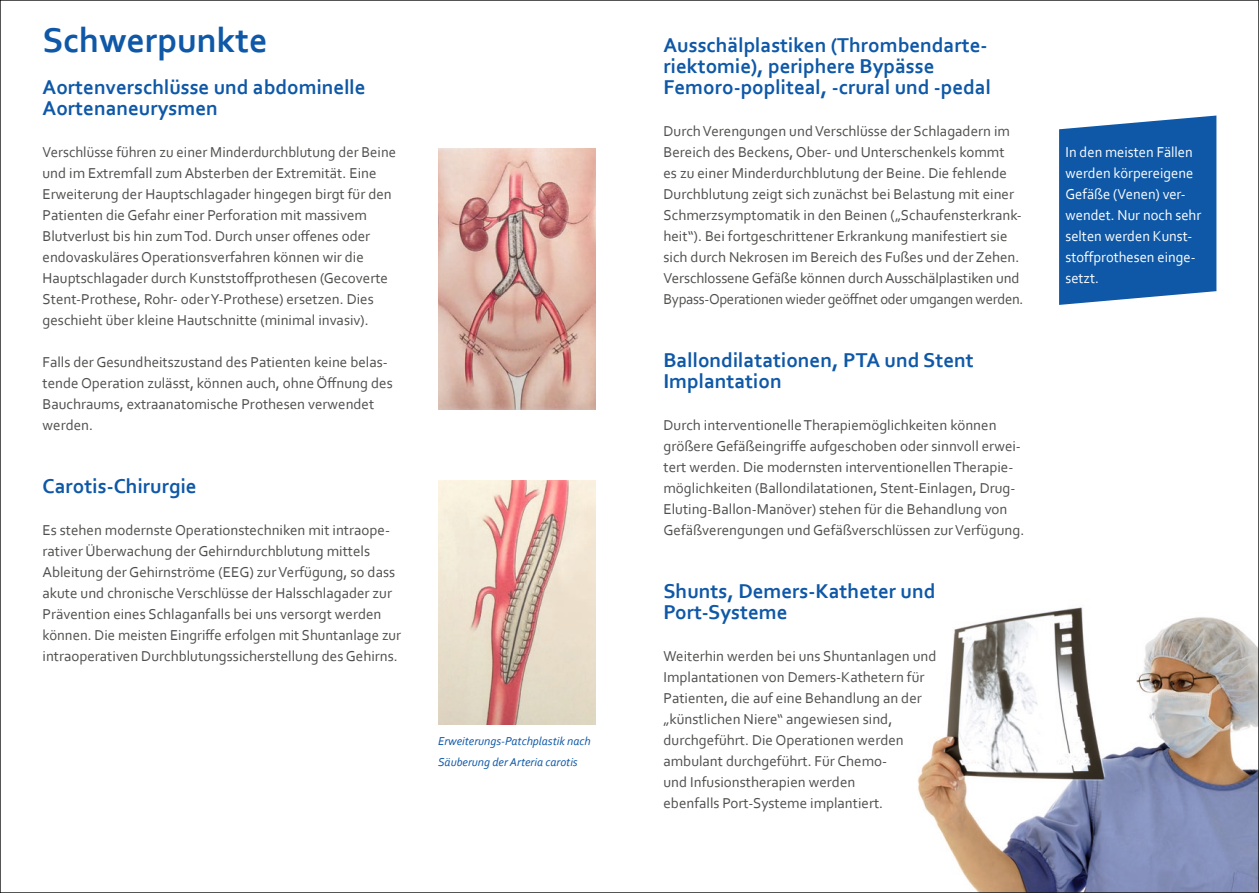
<style>
.page{position:relative;width:1259px;height:893px;background:#fff}
.page>*{position:absolute;margin:0;border:0;box-sizing:border-box;transform-origin:0 0}
.t1{font:700 36px "Corbel";color:#0e58a7}
.t2{font:700 21px/21px "Corbel";color:#0e58a7}
.t3{font:15px/21px "Corbel";color:#4e4e4d}
.t4{font:15px/21px "Corbel";color:#fff}
.t5{font:italic 12px/21px "Corbel";color:#0e58a7}
</style>
<div class="page">
<img style="left:917px;top:607px;width:340px;height:284px">
<img style="left:438px;top:148px;width:157px;height:261px">
<img style="left:438px;top:481px;width:157px;height:243px">
<svg style="left:1059px;top:116px;width:157px;height:189px;background:#1f63ad"></svg>
<h1 class="t1" style="left:43px;top:18px;width:226px">Schwerpunkte</h1>
<h2 class="t2" style="left:43px;top:76px;width:325px">Aortenverschlüsse und abdominelle<br>Aortenaneurysmen</h2>
<p class="t3" style="left:43px;top:142px;width:355px">Verschlüsse führen zu einer Minderdurchblutung der Beine und im Extremfall zum Absterben der Extremität. Eine Erweiterung der Hauptschlagader hingegen birgt für den Patienten die Gefahr einer Perforation mit massivem Blutverlust bis hin zum Tod. Durch unser offenes oder endovaskuläres Operationsverfahren können wir die Hauptschlagader durch Kunststoffprothesen (Gecoverte Stent-Prothese, Rohr- oder Y-Prothese) ersetzen. Dies geschieht über kleine Hautschnitte (minimal invasiv).</p>
<p class="t3" style="left:43px;top:352px;width:352px">Falls der Gesundheitszustand des Patienten keine belas&shy;tende Operation zulässt, können auch, ohne Öffnung des Bauchraums, extraanatomische Prothesen verwendet werden.</p>
<h2 class="t2" style="left:43px;top:475px;width:156px">Carotis-Chirurgie</h2>
<p class="t3" style="left:43px;top:520px;width:360px">Es stehen modernste Operationstechniken mit intraope&shy;rativer Überwachung der Gehirndurchblutung mittels Ableitung der Gehirnströme (EEG) zur Verfügung, so dass akute und chronische Verschlüsse der Halsschlagader zur Prävention eines Schlaganfalls bei uns versorgt werden können. Die meisten Eingriffe erfolgen mit Shuntanlage zur intraoperativen Durchblutungssicherstellung des Gehirns.</p>
<p class="t5" style="left:438px;top:731px;width:154px">Erweiterungs-Patchplastik nach<br>Säuberung der Arteria carotis</p>
<h2 class="t2" style="left:663px;top:34px;width:329px">Ausschälplastiken (Thrombendarte&shy;riektomie), periphere Bypässe<br>Femoro-popliteal, -crural und -pedal</h2>
<p class="t3" style="left:663px;top:121px;width:361px">Durch Verengungen und Verschlüsse der Schlagadern im Bereich des Beckens, Ober- und Unterschenkels kommt<br>es zu einer Minderdurchblutung der Beine. Die fehlende Durchblutung zeigt sich zunächst bei Belastung mit einer Schmerzsymptomatik in den Beinen („Schaufensterkrank&shy;heit“). Bei fortgeschrittener Erkrankung manifestiert sie sich durch Nekrosen im Bereich des Fußes und der Zehen.<br>Verschlossene Gefäße können durch Ausschälplastiken und Bypass-Operationen wieder geöffnet oder umgangen werden.</p>
<h2 class="t2" style="left:663px;top:349px;width:312px">Ballondilatationen, PTA und Stent<br>Implantation</h2>
<p class="t3" style="left:663px;top:415px;width:362px">Durch interventionelle Therapiemöglichkeiten können größere Gefäßeingriffe aufgeschoben oder sinnvoll erwei&shy;tert werden. Die modernsten interventionellen Therapie&shy;möglichkeiten (Ballondilatationen, Stent-Einlagen, Drug-Eluting-Ballon-Manöver) stehen für die Behandlung von Gefäßverengungen und Gefäßverschlüssen zur Verfügung.</p>
<h2 class="t2" style="left:663px;top:580px;width:273px">Shunts, Demers-Katheter und<br>Port-Systeme</h2>
<p class="t3" style="left:663px;top:646px;width:274px">Weiterhin werden bei uns Shuntanlagen und Implantationen von Demers-Kathetern für Patienten, die auf eine Behandlung an der „künstlichen Niere“ angewiesen sind, durchgeführt. Die Operationen werden ambulant durchgeführt. Für Chemo-<br>und Infusionstherapien werden<br>ebenfalls Port-Systeme implantiert.</p>
<p class="t4" style="left:1065px;top:142px;width:137px">In den meisten Fällen werden körpereigene<br>Gefäße (Venen) ver&shy;wendet. Nur noch sehr selten werden Kunst&shy;stoffprothesen einge&shy;setzt.</p>
</div>
